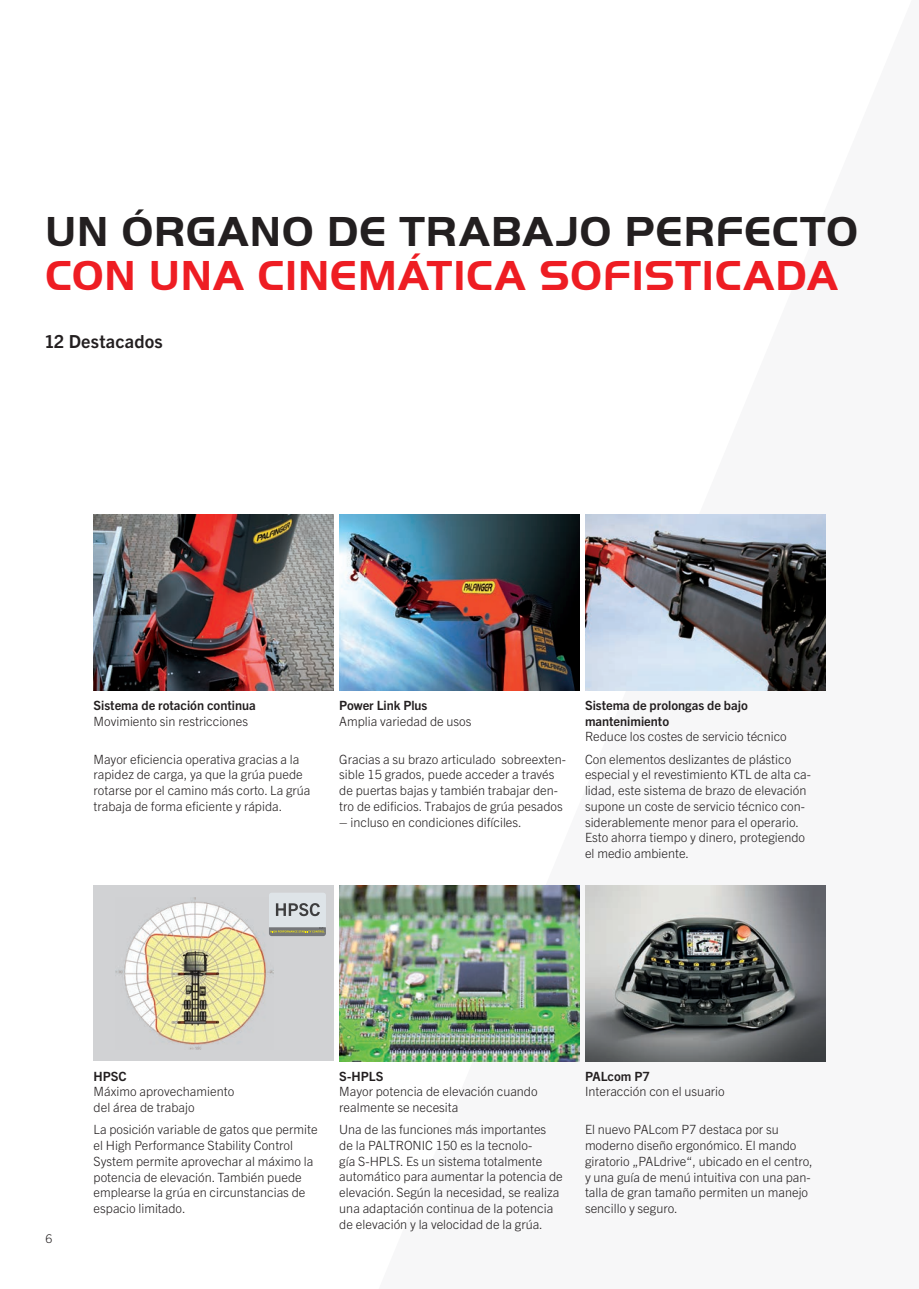
<style>
.page{position:relative;width:919px;height:1289px;background:#fff}
.page>*{position:absolute;margin:0;border:0;box-sizing:border-box;transform-origin:0 0}
.t1{font:700 43.5px "Palfinger Handel Gothic";letter-spacing:.02em;color:#ee1d23}
.t2{font:700 43.5px "Palfinger Handel Gothic";letter-spacing:.02em;color:#231f20}
.t3{font:700 18px "Trade Gothic Next LT Pro";letter-spacing:.01em;color:#231f20}
.t4{font:300 12.75px/15.8px "Trade Gothic Next LT Pro";color:#231f20}
.t5{font:700 12.75px/15.8px "Trade Gothic Next LT Pro";color:#231f20}
.t6{font:300 12px "Trade Gothic Next LT Pro";color:#231f20}
</style>
<div class="page">
<img style="left:94px;top:514px;width:240px;height:176px">
<img style="left:339px;top:514px;width:240px;height:176px">
<img style="left:339px;top:885px;width:240px;height:175px">
<img style="left:585px;top:885px;width:240px;height:175px">
<img style="left:585px;top:514px;width:240px;height:176px">
<div style="left:94px;top:885px;width:240px;height:175px;background:#d1d2d4"></div>
<img style="left:116px;top:897px;width:157px;height:152px">
<div style="left:269px;top:892px;width:57px;height:44px;background:#dee4e8;border-radius:3px"></div>
<svg style="left:276px;top:903px;width:44px;height:13px"></svg>
<svg style="left:269px;top:927px;width:57px;height:9px"></svg>
<h1 class="t2" style="left:45px;top:207px;width:813px">UN ÓRGANO DE TRABAJO PERFECTO</h1>
<h1 class="t1" style="left:45px;top:250px;width:794px">CON UNA CINEMÁTICA SOFISTICADA</h1>
<h2 class="t3" style="left:45px;top:329px;width:119px">12 Destacados</h2>
<p class="t5" style="left:94px;top:696px;width:164px">Sistema de rotación continua</p>
<p class="t4" style="left:94px;top:712px;width:156px">Movimiento sin restricciones</p>
<p class="t4" style="left:94px;top:750px;width:218px">Mayor eficiencia operativa gracias a la rapidez de carga, ya que la grúa puede rotarse por el camino más corto. La grúa trabaja de forma eficiente y rápida.</p>
<p class="t5" style="left:339px;top:696px;width:90px">Power Link Plus</p>
<p class="t4" style="left:339px;top:712px;width:134px">Amplia variedad de usos</p>
<p class="t4" style="left:339px;top:750px;width:228px">Gracias a su brazo articulado sobreexten&shy;sible 15 grados, puede acceder a través de puertas bajas y también trabajar den&shy;tro de edificios. Trabajos de grúa pesados</p>
<p class="t4" style="left:339px;top:813px;width:184px">– incluso en condiciones difíciles.</p>
<p class="t5" style="left:585px;top:696px;width:164px">Sistema de prolongas de bajo mantenimiento</p>
<p class="t4" style="left:585px;top:724px;width:208px;line-height:22.2px">Reduce los costes de servicio técnico<br>Con elementos deslizantes de plástico</p>
<p class="t4" style="left:585px;top:766px;width:227px">especial y el revestimiento KTL de alta ca&shy;lidad, este sistema de brazo de elevación supone un coste de servicio técnico con&shy;siderablemente menor para el operario.<br>Esto ahorra tiempo y dinero, protegiendo el medio ambiente.</p>
<p class="t6" style="left:45px;top:1230px;width:8px">6</p>
<p class="t5" style="left:94px;top:1067px;width:35px">HPSC</p>
<p class="t4" style="left:94px;top:1082px;width:142px">Máximo aprovechamiento del área de trabajo</p>
<p class="t4" style="left:94px;top:1120px;width:225px">La posición variable de gatos que permite el High Performance Stability Control System permite aprovechar al máximo la potencia de elevación. También puede emplearse la grúa en circunstancias de espacio limitado.</p>
<p class="t5" style="left:339px;top:1067px;width:46px">S-HPLS</p>
<p class="t4" style="left:339px;top:1082px;width:200px">Mayor potencia de elevación cuando realmente se necesita</p>
<p class="t4" style="left:339px;top:1120px;width:225px">Una de las funciones más importantes de la PALTRONIC 150 es la tecnolo-<br>gía S-HPLS. Es un sistema totalmente automático para aumentar la potencia de elevación. Según la necesidad, se realiza una adaptación continua de la potencia de elevación y la velocidad de la grúa.</p>
<p class="t5" style="left:585px;top:1067px;width:66px">PALcom P7</p>
<p class="t4" style="left:585px;top:1082px;width:141px">Interacción con el usuario</p>
<p class="t4" style="left:585px;top:1120px;width:229px">El nuevo PALcom P7 destaca por su moderno diseño ergonómico. El mando giratorio „PALdrive“, ubicado en el centro, y una guía de menú intuitiva con una pan&shy;talla de gran tamaño permiten un manejo sencillo y seguro.</p>
</div>
